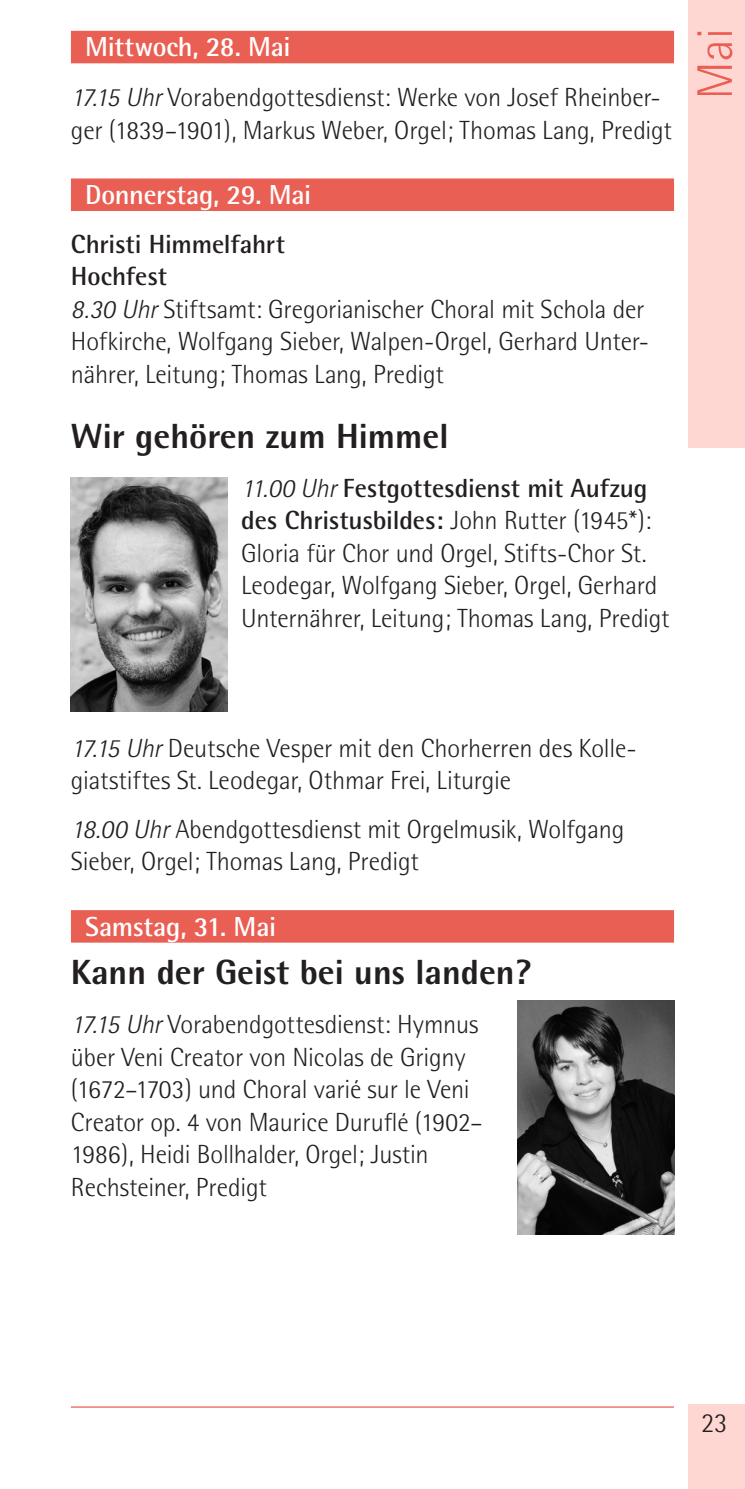
<style>
.page{position:relative;width:745px;height:1489px;background:#fff}
.page>*{position:absolute;margin:0;border:0;box-sizing:border-box;transform-origin:0 0}
.t1{font:300 50px "Rotis Semi Sans";color:#ea5f54}
.t2{font:800 35px "Rotis Semi Sans";color:#231f20}
.t3{font:700 27.5px "Rotis Semi Sans";letter-spacing:-.01em;color:#fff}
.t4{font:300 27.5px "Rotis Semi Sans";color:#231f20}
.t5{font:300 26.25px/32.5px "Rotis Semi Sans";letter-spacing:-.005em;color:#231f20}
.s1{font-style:italic}
.s2{font-weight:700}
</style>
<div class="page">
<div style="left:687px;top:1403px;width:57px;height:85px;background:#ffd7d2"></div>
<div style="left:687px;top:0;width:57px;height:448px;background:#ffd7d2"></div>
<hr style="left:71px;top:1406px;width:602px;height:1px;background:#ea5f54">
<div style="left:71px;top:31px;width:602px;height:32px;background:#ea5f54"></div>
<div style="left:71px;top:178px;width:602px;height:33px;background:#ea5f54"></div>
<div style="left:71px;top:910px;width:602px;height:32px;background:#ea5f54"></div>
<img style="left:71px;top:477px;width:156px;height:234px">
<img style="left:517px;top:1000px;width:156px;height:234px">
<p class="t3" style="left:85px;top:30px;width:207px">Mittwoch, 28. Mai</p>
<p class="t5" style="left:71px;top:81px;width:602px"><span class="s1">17.15 Uhr</span> Vorabendgottesdienst: Werke von Josef Rheinber&shy;ger (1839–1901), Markus Weber, Orgel; Thomas Lang, Predigt</p>
<p class="t3" style="left:85px;top:178px;width:227px">Donnerstag, 29. Mai</p>
<p class="t5" style="left:71px;top:227px;width:579px"><span class="s2">Christi Himmelfahrt<br>Hochfest<br></span><span class="s1">8.30 Uhr</span> Stiftsamt: Gregorianischer Choral mit Schola der Hofkirche, Wolfgang Sieber, Walpen-Orgel, Gerhard Unter&shy;nährer, Leitung; Thomas Lang, Predigt</p>
<h2 class="t2" style="left:71px;top:413px;width:379px">Wir gehören zum Himmel</h2>
<p class="t5" style="left:241px;top:471px;width:430px"><span class="s1">11.00 Uhr</span> <span class="s2">Festgottesdienst mit Aufzug des Christusbildes:</span> John Rutter (1945*):<br>Gloria für Chor und Orgel, Stifts-Chor St.<br>Leodegar, Wolfgang Sieber, Orgel, Gerhard Unternährer, Leitung; Thomas Lang, Predigt</p>
<h1 class="t1" style="left:685px;top:99px;width:73px;rotate:-90deg">Mai</h1>
<p class="t5" style="left:71px;top:731px;width:563px"><span class="s1">17.15 Uhr</span> Deutsche Vesper mit den Chorherren des Kolle&shy;giatstiftes St. Leodegar, Othmar Frei, Liturgie</p>
<p class="t5" style="left:71px;top:812px;width:554px"><span class="s1">18.00 Uhr</span> Abendgottesdienst mit Orgelmusik, Wolfgang<br>Sieber, Orgel; Thomas Lang, Predigt</p>
<p class="t3" style="left:85px;top:909px;width:192px">Samstag, 31. Mai</p>
<h2 class="t2" style="left:71px;top:950px;width:461px">Kann der Geist bei uns landen?</h2>
<p class="t5" style="left:71px;top:1007px;width:413px"><span class="s1">17.15 Uhr</span> Vorabendgottesdienst: Hymnus über Veni Creator von Nicolas de Grigny (1672–1703) und Choral varié sur le Veni Creator op. 4 von Maurice Duruflé (1902– 1986), Heidi Bollhalder, Orgel; Justin Rechsteiner, Predigt</p>
<p class="t4" style="left:700px;top:1406px;width:28px">23</p>
</div>
